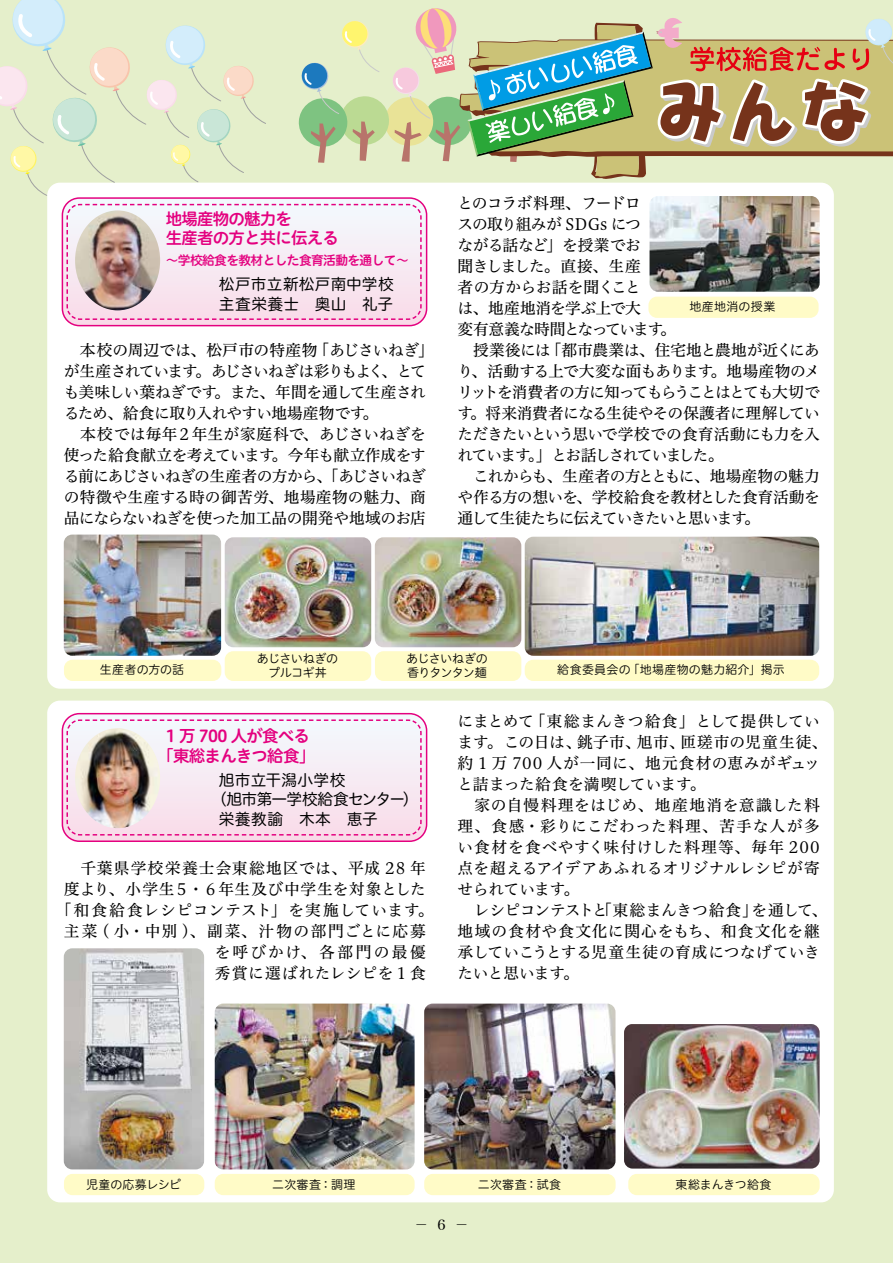
<style>
.page{position:relative;width:893px;height:1263px;background:#e5efcb}
.page>*{position:absolute;margin:0;border:0;box-sizing:border-box;transform-origin:0 0}
.t1{font:16.5px/19.5px "Hiragino UD Sans R Std W6";letter-spacing:-.05em;color:#e4007f;text-align:center}
.t2{font:15.75px/21px "Hiragino UD Serif Std W4";letter-spacing:-.05em;color:#000}
.t3{font:15.75px/21px "Hiragino UD Serif Std W4";letter-spacing:.02em;color:#000}
.t4{font:15.75px/21px "Hiragino UD Serif Std W4";letter-spacing:-.015em;color:#000}
.t5{font:15.75px/19.5px "Hiragino UD Sans R Std W4";color:#000}
.t6{font:15.75px "Hiragino UD Serif Std W4";letter-spacing:.055em;color:#000}
.t7{font:15.75px "Hiragino UD Serif Std W4";letter-spacing:.07em;color:#000}
.t8{font:15.75px "Hiragino UD Serif Std W4";letter-spacing:.09em;color:#000}
.t9{font:15.75px "Hiragino UD Sans R Std W4";letter-spacing:-.05em;color:#000}
.t10{font:15.75px "Hiragino UD Serif Std W4";letter-spacing:.045em;color:#000}
.t11{font:15.75px "Hiragino UD Serif Std W4";letter-spacing:.135em;color:#000}
.t12{font:13.8px "Hira Min Std N W4";color:#000}
.t13{font:12.75px "Hiragino UD Sans R Std W6";letter-spacing:-.05em;color:#e4007f}
.t14{font:12px "Hiragino UD Sans R Std W3";letter-spacing:.01em;color:#000}
.t15{font:12px "Hiragino UD Sans R Std W3";letter-spacing:-.01em;color:#000}
.t16{font:12px/13.5px "Hiragino UD Sans R Std W3";letter-spacing:-.05em;color:#000}
.t17{font:12px/13.5px "Hiragino UD Sans R Std W3";letter-spacing:-.04em;color:#000;text-align:center}
.t18{font:12px "Hiragino UD Sans R Std W3";letter-spacing:.03em;color:#000}
</style>
<div class="page">
<div style="left:47px;top:701px;width:787px;height:501px;background:#fff;border-radius:13px"></div>
<div style="left:47px;top:183px;width:787px;height:506px;background:#fff;border-radius:13px"></div>
<svg style="left:62px;top:714px;width:365px;height:127px"></svg>
<div style="left:62px;top:713px;width:365px;height:129px;border:1px solid #e4007f;border-radius:17px"></div>
<div style="left:64px;top:1174px;width:140px;height:21px;background:#fffbc7;border-radius:9px"></div>
<div style="left:215px;top:1174px;width:200px;height:21px;background:#fffbc7;border-radius:9px"></div>
<div style="left:424px;top:1174px;width:192px;height:21px;background:#fffbc7;border-radius:9px"></div>
<div style="left:628px;top:1174px;width:192px;height:21px;background:#fffbc7;border-radius:9px"></div>
<img style="left:64px;top:948px;width:140px;height:221px">
<img style="left:215px;top:1003px;width:200px;height:166px">
<img style="left:424px;top:1003px;width:191px;height:166px">
<img style="left:624px;top:1024px;width:196px;height:144px">
<svg style="left:66px;top:719px;width:356px;height:117px"></svg>
<svg style="left:298px;top:8px;width:595px;height:171px"></svg>
<svg style="left:0;top:0;width:266px;height:196px"></svg>
<svg style="left:62px;top:198px;width:365px;height:128px"></svg>
<div style="left:62px;top:197px;width:365px;height:129px;border:1px solid #e4007f;border-radius:17px"></div>
<div style="left:64px;top:660px;width:157px;height:21px;background:#fffbc7;border-radius:9px"></div>
<div style="left:225px;top:651px;width:146px;height:30px;background:#fffbc7;border-radius:9px"></div>
<div style="left:375px;top:651px;width:146px;height:30px;background:#fffbc7;border-radius:9px"></div>
<div style="left:525px;top:660px;width:294px;height:21px;background:#fffbc7;border-radius:9px"></div>
<img style="left:225px;top:537px;width:146px;height:110px">
<img style="left:375px;top:537px;width:146px;height:110px">
<img style="left:525px;top:537px;width:294px;height:119px">
<svg style="left:66px;top:203px;width:356px;height:118px"></svg>
<div style="left:648px;top:297px;width:171px;height:21px;background:#fffbc7;border-radius:9px"></div>
<img style="left:649px;top:196px;width:171px;height:96px">
<img style="left:64px;top:535px;width:157px;height:121px">
<p class="t1" style="left:166px;top:208px;width:175px;text-align:left">地場産物の魅力を<br>生産者の方と共に伝える</p>
<p class="t13" style="left:166px;top:250px;width:244px">～学校給食を教材とした食育活動を通して～</p>
<p class="t5" style="left:219px;top:274px;width:176px">松戸市立新松戸南中学校主査栄養士　奥山　礼子</p>
<p class="t4" style="left:64px;top:339px;width:372px">　本校の周辺では、松戸市の特産物「あじさいねぎ」が生産されています。あじさいねぎは彩りもよく、とても美味しい葉ねぎです。また、年間を通して生産されるため、給食に取り入れやすい地場産物です。<br>　本校では毎年２年生が家庭科で、あじさいねぎを使った給食献立を考えています。今年も献立作成をする前にあじさいねぎの生産者の方から、「あじさいねぎの特徴や生産する時の御苦労、地場産物の魅力、商品にならないねぎを使った加工品の開発や地域のお店</p>
<p class="t2" style="left:458px;top:192px;width:364px">とのコラボ料理、フードロ<br>スの取り組みが SDGs につ<br>ながる話など」を授業でお<br>聞きしました。直接、生産<br>者の方からお話を聞くこと<br>は、地産地消を学ぶ上で大<br>変有意義な時間となっています。<br>　授業後には「都市農業は、住宅地と農地が近くにあり、活動する上で大変な面もあります。地場産物のメリットを消費者の方に知ってもらうことはとても大切です。将来消費者になる生徒やその保護者に理解していただきたいという思いで学校での食育活動にも力を入れています。」とお話しされていました。<br>　これからも、生産者の方とともに、地場産物の魅力や作る方の想いを、学校給食を教材とした食育活動を通して生徒たちに伝えていきたいと思います。</p>
<p class="t18" style="left:689px;top:298px;width:88px">地産地消の授業</p>
<p class="t14" style="left:100px;top:661px;width:86px">生産者の方の話</p>
<p class="t17" style="left:257px;top:651px;width:83px">あじさいねぎのプルコギ丼</p>
<p class="t16" style="left:406px;top:651px;width:83px">あじさいねぎの香りタンタン麺</p>
<p class="t14" style="left:557px;top:661px;width:229px">給食委員会の「地場産物の魅力紹介」掲示</p>
<p class="t1" style="left:158px;top:726px;width:159px">1 万 700 人が食べる「東総まんきつ給食」</p>
<p class="t5" style="left:219px;top:769px;width:128px">旭市立干潟小学校</p>
<p class="t9" style="left:211px;top:787px;width:209px">（旭市第一学校給食センター）</p>
<p class="t5" style="left:219px;top:808px;width:160px">栄養教諭　木本　恵子</p>
<p class="t7" style="left:64px;top:856px;width:364px">　千葉県学校栄養士会東総地区では、平成 28 年</p>
<p class="t3" style="left:64px;top:878px;width:364px">度より、小学生５・６年生及び中学生を対象とした</p>
<p class="t6" style="left:56px;top:898px;width:379px">「和食給食レシピコンテスト」を実施しています。</p>
<p class="t8" style="left:64px;top:919px;width:364px">主菜 ( 小・中別 )、副菜、汁物の部門ごとに応募</p>
<p class="t11" style="left:215px;top:940px;width:213px">を呼びかけ、各部門の最優</p>
<p class="t10" style="left:215px;top:961px;width:213px">秀賞に選ばれたレシピを 1 食</p>
<p class="t3" style="left:458px;top:709px;width:372px">にまとめて「東総まんきつ給食」として提供しています。この日は、銚子市、旭市、匝瑳市の児童生徒、約 1 万 700 人が一同に、地元食材の恵みがギュッと詰まった給食を満喫しています。<br>　家の自慢料理をはじめ、地産地消を意識した料理、食感・彩りにこだわった料理、苦手な人が多い食材を食べやすく味付けした料理等、毎年 200点を超えるアイデアあふれるオリジナルレシピが寄せられています。<br>　レシピコンテストと「東総まんきつ給食」を通して、地域の食材や食文化に関心をもち、和食文化を継承していこうとする児童生徒の育成につなげていきたいと思います。</p>
<p class="t15" style="left:86px;top:1175px;width:96px">児童の応募レシピ</p>
<p class="t14" style="left:272px;top:1175px;width:85px">二次審査：調理</p>
<p class="t14" style="left:478px;top:1175px;width:85px">二次審査：試食</p>
<p class="t15" style="left:675px;top:1175px;width:98px">東総まんきつ給食</p>
<p class="t12" style="left:414px;top:1215px;width:56px">− 6 −</p>
</div>
